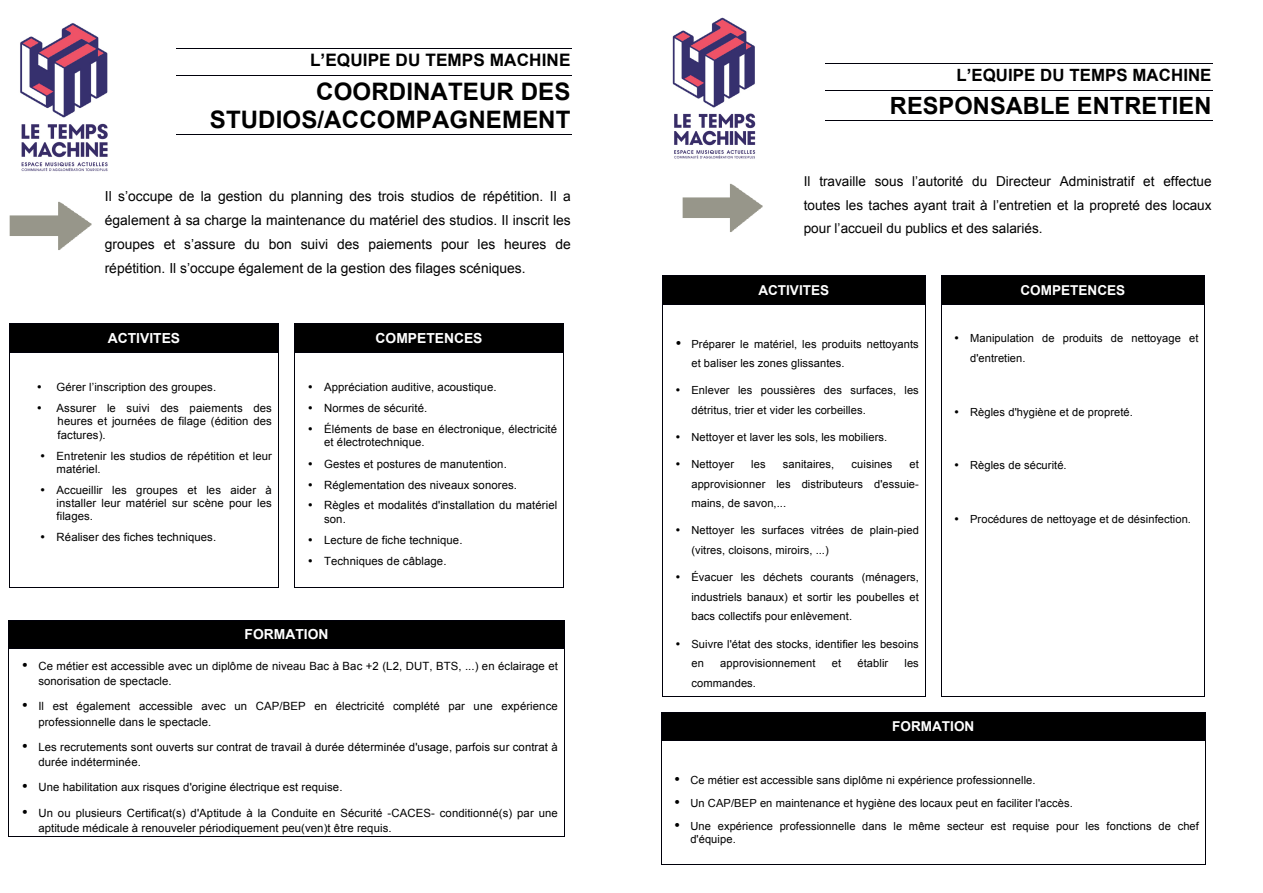
<style>
.page{position:relative;width:1263px;height:893px;background:#fff}
.page>*{position:absolute;margin:0;border:0;box-sizing:border-box;transform-origin:0 0}
.t1{font:700 24.15px/27.9px "Arial";letter-spacing:.005em;color:#000;text-align:right}
.t2{font:700 23.7px "Arial";letter-spacing:.005em;color:#000}
.t3{font:700 17.1px "Arial";letter-spacing:.005em;color:#000}
.t4{font:700 16.95px "Arial";letter-spacing:.005em;color:#000}
.t5{font:13.8px/23.9px "Arial";color:#000;text-align:justify}
.t6{font:700 13.8px "Arial";color:#fff}
.t7{font:13.65px/23.4px "Arial";color:#000;text-align:justify}
.t8{font:700 13.65px "Arial";color:#fff}
.t9{font:11.4px/13.4px "Arial";letter-spacing:.01em;color:#000}
.t10{font:11.25px/19.5px "Arial";letter-spacing:.01em;color:#000}
</style>
<div class="page">
<hr style="left:176px;top:48px;width:396px;height:1px;background:#00000a">
<hr style="left:176px;top:75px;width:396px;height:1px;background:#00000a">
<hr style="left:176px;top:134px;width:396px;height:1px;background:#00000a">
<div style="left:10px;top:324px;width:268px;height:28px;background:#000"></div>
<div style="left:295px;top:324px;width:268px;height:28px;background:#000"></div>
<hr style="left:10px;top:324px;width:268px;height:1px;background:#00000a">
<hr style="left:295px;top:324px;width:268px;height:1px;background:#00000a">
<svg style="left:9px;top:324px;width:1px;height:29px"></svg>
<hr style="left:10px;top:352px;width:268px;height:1px;background:#00000a">
<svg style="left:278px;top:324px;width:1px;height:29px"></svg>
<svg style="left:294px;top:324px;width:1px;height:29px"></svg>
<hr style="left:295px;top:352px;width:268px;height:1px;background:#00000a">
<svg style="left:563px;top:324px;width:1px;height:29px"></svg>
<hr style="left:9px;top:353px;width:1px;height:234px;background:#00000a">
<hr style="left:10px;top:587px;width:268px;height:1px;background:#00000a">
<hr style="left:278px;top:353px;width:1px;height:234px;background:#00000a">
<hr style="left:294px;top:353px;width:1px;height:234px;background:#00000a">
<hr style="left:295px;top:587px;width:268px;height:1px;background:#00000a">
<hr style="left:563px;top:353px;width:1px;height:234px;background:#00000a">
<div style="left:9px;top:620px;width:555px;height:29px;background:#000"></div>
<hr style="left:9px;top:620px;width:555px;height:1px;background:#00000a">
<hr style="left:9px;top:649px;width:555px;height:1px;background:#00000a">
<svg style="left:564px;top:620px;width:1px;height:29px"></svg>
<hr style="left:9px;top:649px;width:1px;height:188px;background:#00000a">
<hr style="left:9px;top:837px;width:555px;height:1px;background:#00000a">
<hr style="left:564px;top:649px;width:1px;height:188px;background:#00000a">
<img style="left:20px;top:23px;width:88px;height:149px">
<img style="left:9px;top:201px;width:83px;height:49px">
<hr style="left:826px;top:63px;width:387px;height:1px;background:#00000a">
<hr style="left:826px;top:90px;width:387px;height:1px;background:#00000a">
<hr style="left:826px;top:120px;width:387px;height:1px;background:#00000a">
<div style="left:662px;top:276px;width:263px;height:28px;background:#000"></div>
<div style="left:941px;top:276px;width:263px;height:28px;background:#000"></div>
<hr style="left:662px;top:276px;width:263px;height:1px;background:#00000a">
<hr style="left:941px;top:276px;width:263px;height:1px;background:#00000a">
<hr style="left:662px;top:304px;width:263px;height:1px;background:#00000a">
<svg style="left:925px;top:276px;width:1px;height:28px"></svg>
<hr style="left:941px;top:304px;width:263px;height:1px;background:#00000a">
<svg style="left:1204px;top:276px;width:1px;height:28px"></svg>
<hr style="left:662px;top:304px;width:1px;height:392px;background:#00000a">
<hr style="left:662px;top:696px;width:263px;height:1px;background:#00000a">
<hr style="left:925px;top:304px;width:1px;height:392px;background:#00000a">
<hr style="left:941px;top:304px;width:1px;height:392px;background:#00000a">
<hr style="left:941px;top:696px;width:263px;height:1px;background:#00000a">
<hr style="left:1204px;top:304px;width:1px;height:392px;background:#00000a">
<div style="left:662px;top:713px;width:543px;height:28px;background:#000"></div>
<hr style="left:662px;top:712px;width:543px;height:1px;background:#00000a">
<svg style="left:661px;top:712px;width:1px;height:29px"></svg>
<hr style="left:662px;top:741px;width:543px;height:1px;background:#00000a">
<svg style="left:1205px;top:712px;width:1px;height:29px"></svg>
<hr style="left:661px;top:741px;width:1px;height:123px;background:#00000a">
<hr style="left:662px;top:864px;width:543px;height:1px;background:#00000a">
<hr style="left:1205px;top:741px;width:1px;height:123px;background:#00000a">
<img style="left:682px;top:183px;width:81px;height:49px">
<img style="left:672px;top:17px;width:84px;height:142px">
<p class="t3" style="left:310px;top:49px;width:262px">L’EQUIPE DU TEMPS MACHINE</p>
<p class="t1" style="left:210px;top:78px;width:362px">COORDINATEUR DES<br>STUDIOS/ACCOMPAGNEMENT</p>
<p class="t5" style="left:105px;top:184px;width:468px">Il s’occupe de la gestion du planning des trois studios de répétition. Il a également à sa charge la maintenance du matériel des studios. Il inscrit les groupes et s’assure du bon suivi des paiements pour les heures de répétition. Il s’occupe également de la gestion des filages scéniques.</p>
<p class="t6" style="left:108px;top:329px;width:74px">ACTIVITES</p>
<p class="t6" style="left:376px;top:329px;width:108px">COMPETENCES</p>
<p class="t9" style="left:37px;top:381px;width:181px">• Gérer l’inscription des groupes.</p>
<p class="t9" style="left:58px;top:402px;width:216px;text-align:justify;text-indent:-21px">• Assurer le suivi des paiements des heures et journées de filage (édition des factures).</p>
<p class="t9" style="left:57px;top:449px;width:217px;text-indent:-16px">• Entretenir les studios de répétition et leur matériel.</p>
<p class="t9" style="left:57px;top:484px;width:217px;text-align:justify;text-indent:-16px">• Accueillir les groupes et les aider à installer leur matériel sur scène pour les filages.</p>
<p class="t9" style="left:40px;top:531px;width:177px">• Réaliser des fiches techniques.</p>
<p class="t9" style="left:308px;top:381px;width:190px">• Appréciation auditive, acoustique.</p>
<p class="t9" style="left:308px;top:402px;width:121px">• Normes de sécurité.</p>
<p class="t9" style="left:324px;top:423px;width:235px;text-indent:-16px">• Éléments de base en électronique, électricité et électrotechnique.</p>
<p class="t9" style="left:308px;top:457px;width:201px">• Gestes et postures de manutention.</p>
<p class="t9" style="left:308px;top:478px;width:211px">• Réglementation des niveaux sonores.</p>
<p class="t9" style="left:324px;top:499px;width:235px;text-indent:-16px">• Règles et modalités d'installation du matériel son.</p>
<p class="t9" style="left:308px;top:533px;width:156px">• Lecture de fiche technique.</p>
<p class="t9" style="left:308px;top:554px;width:140px">• Techniques de câblage.</p>
<p class="t6" style="left:245px;top:625px;width:85px">FORMATION</p>
<p class="t9" style="left:38px;top:658px;width:521px;line-height:15.1px;text-indent:-16px">• Ce métier est accessible avec un diplôme de niveau Bac à Bac +2 (L2, DUT, BTS, ...) en éclairage et sonorisation de spectacle.</p>
<p class="t9" style="left:38px;top:699px;width:521px;line-height:15.5px;text-indent:-16px">• Il est également accessible avec un CAP/BEP en électricité complété par une expérience professionnelle dans le spectacle.</p>
<p class="t9" style="left:38px;top:739px;width:521px;line-height:15.3px;text-indent:-16px">• Les recrutements sont ouverts sur contrat de travail à durée déterminée d'usage, parfois sur contrat à durée indéterminée.</p>
<p class="t9" style="left:22px;top:781px;width:322px">• Une habilitation aux risques d'origine électrique est requise.</p>
<p class="t9" style="left:38px;top:805px;width:521px;line-height:15.3px;text-indent:-16px">• Un ou plusieurs Certificat(s) d'Aptitude à la Conduite en Sécurité -CACES- conditionné(s) par une aptitude médicale à renouveler périodiquement peu(ven)t être requis.</p>
<p class="t4" style="left:956px;top:64px;width:257px">L’EQUIPE DU TEMPS MACHINE</p>
<p class="t2" style="left:890px;top:90px;width:323px">RESPONSABLE ENTRETIEN</p>
<p class="t7" style="left:804px;top:170px;width:409px">Il travaille sous l’autorité du Directeur Administratif et effectue toutes les taches ayant trait à l’entretien et la propreté des locaux pour l’accueil du publics et des salariés.</p>
<p class="t8" style="left:758px;top:281px;width:72px">ACTIVITES</p>
<p class="t8" style="left:1020px;top:281px;width:106px">COMPETENCES</p>
<p class="t10" style="left:691px;top:334px;width:229px;text-indent:-16px">• Préparer le matériel, les produits nettoyants et baliser les zones glissantes.</p>
<p class="t10" style="left:691px;top:381px;width:229px;text-indent:-16px">• Enlever les poussières des surfaces, les détritus, trier et vider les corbeilles.</p>
<p class="t10" style="left:675px;top:427px;width:213px">• Nettoyer et laver les sols, les mobiliers.</p>
<p class="t10" style="left:675px;top:455px;width:60px">• Nettoyer</p>
<p class="t10" style="left:751px;top:455px;width:16px">les</p>
<p class="t10" style="left:783px;top:455px;width:53px">sanitaires,</p>
<p class="t10" style="left:851px;top:455px;width:42px">cuisines</p>
<p class="t10" style="left:691px;top:455px;width:229px;text-align:justify;text-indent:218px">et approvisionner les distributeurs d'essuie&shy;mains, de savon,...</p>
<p class="t10" style="left:691px;top:521px;width:229px;text-indent:-16px">• Nettoyer les surfaces vitrées de plain-pied (vitres, cloisons, miroirs, ...)</p>
<p class="t10" style="left:691px;top:568px;width:229px;text-align:justify;text-indent:-16px">• Évacuer les déchets courants (ménagers, industriels banaux) et sortir les poubelles et bacs collectifs pour enlèvement.</p>
<p class="t10" style="left:691px;top:634px;width:229px;text-indent:-16px">• Suivre l'état des stocks, identifier les besoins en</p>
<p class="t10" style="left:720px;top:654px;width:97px">approvisionnement</p>
<p class="t10" style="left:832px;top:654px;width:11px">et</p>
<p class="t10" style="left:857px;top:654px;width:32px">établir</p>
<p class="t10" style="left:904px;top:654px;width:16px">les</p>
<p class="t10" style="left:691px;top:673px;width:66px">commandes.</p>
<p class="t10" style="left:970px;top:329px;width:230px;text-indent:-16px">• Manipulation de produits de nettoyage et d'entretien.</p>
<p class="t10" style="left:954px;top:402px;width:180px">• Règles d'hygiène et de propreté.</p>
<p class="t10" style="left:954px;top:456px;width:114px">• Règles de sécurité.</p>
<p class="t10" style="left:954px;top:509px;width:238px">• Procédures de nettoyage et de désinfection.</p>
<p class="t8" style="left:892px;top:717px;width:84px">FORMATION</p>
<p class="t10" style="left:674px;top:771px;width:363px">• Ce métier est accessible sans diplôme ni expérience professionnelle.</p>
<p class="t10" style="left:674px;top:794px;width:400px">• Un CAP/BEP en maintenance et hygiène des locaux peut en faciliter l'accès.</p>
<p class="t10" style="left:690px;top:820px;width:510px;line-height:12.8px;text-indent:-16px">• Une expérience professionnelle dans le même secteur est requise pour les fonctions de chef d'équipe.</p>
</div>
